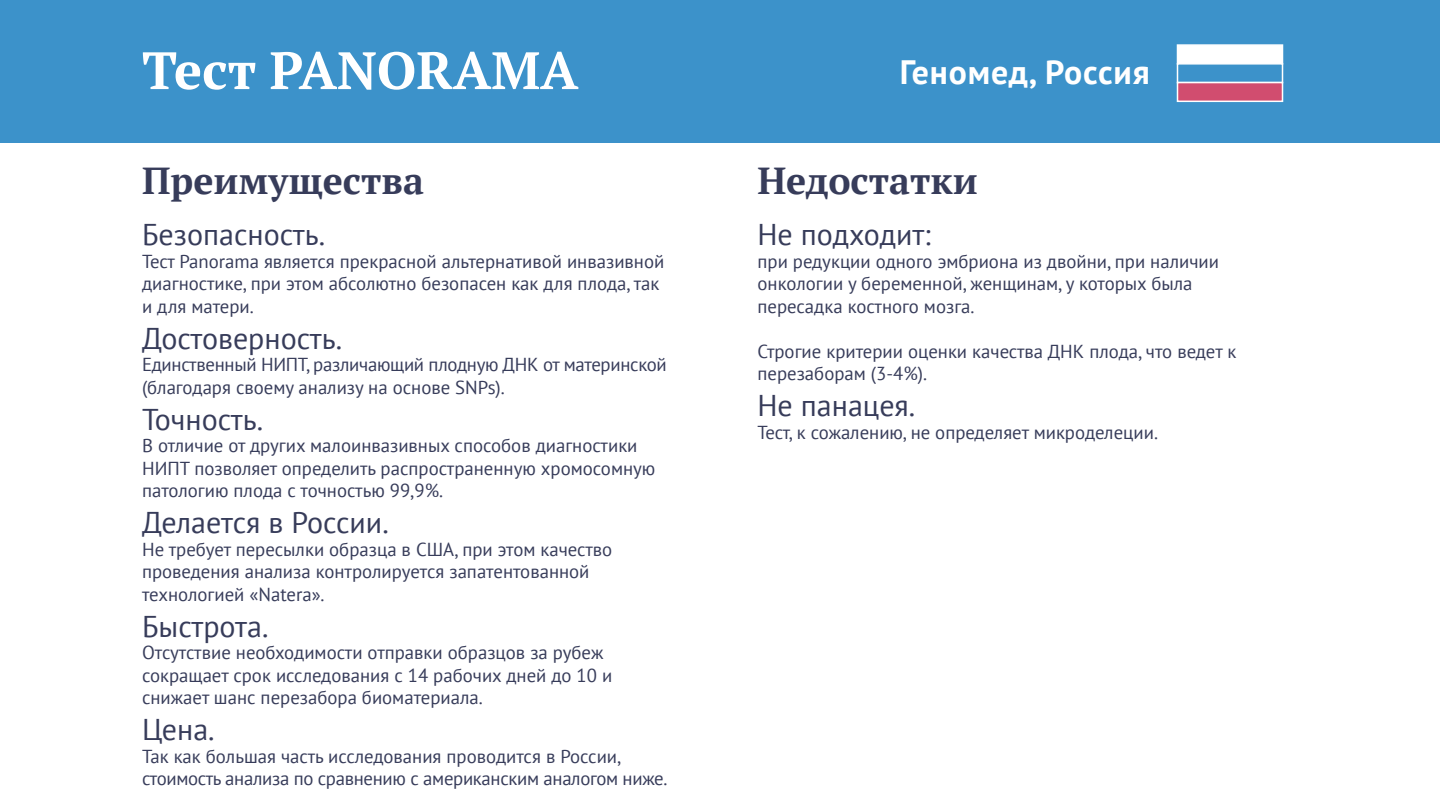
<style>
.page{position:relative;width:1440px;height:810px;background:#fff}
.page>*{position:absolute;margin:0;border:0;box-sizing:border-box;transform-origin:0 0}
.t1{font:700 52.5px "PT Serif";color:#fff}
.t2{font:700 37.5px "PT Serif";color:#373c5a}
.t3{font:700 33.75px "PT Sans";letter-spacing:.025em;color:#fff}
.t4{font:30px "PT Sans";color:#373c5a}
.t5{font:18.75px/22.5px "PT Sans";color:#373c5a}
</style>
<div class="page">
<div style="left:0;top:0;width:1440px;height:142px;background:#3c92ca"></div>
<div style="left:1177px;top:44px;width:106px;height:21px;background:#fff;border:2px solid #fff"></div>
<div style="left:1177px;top:63px;width:106px;height:20px;background:#3c92ca;border:2px solid #fff"></div>
<div style="left:1177px;top:82px;width:106px;height:20px;background:#d14d6f;border:2px solid #fff"></div>
<h1 class="t1" style="left:142px;top:36px;width:438px">Тест PANORAMA</h1>
<h3 class="t3" style="left:900px;top:50px;width:252px">Геномед, Россия</h3>
<h2 class="t2" style="left:142px;top:157px;width:283px">Преимущества</h2>
<h2 class="t2" style="left:757px;top:157px;width:222px">Недостатки</h2>
<h3 class="t4" style="left:142px;top:215px;width:185px">Безопасность.</h3>
<p class="t5" style="left:142px;top:249px;width:524px">Тест Panorama является прекрасной альтернативой инвазивной диагностике, при этом абсолютно безопасен как для плода, так и для матери.</p>
<h3 class="t4" style="left:142px;top:319px;width:202px">Достоверность.</h3>
<p class="t5" style="left:142px;top:353px;width:526px">Единственный НИПТ, различающий плодную ДНК от материнской (благодаря своему анализу на основе SNPs).</p>
<h3 class="t4" style="left:142px;top:400px;width:123px">Точность.</h3>
<p class="t5" style="left:142px;top:434px;width:515px">В отличие от других малоинвазивных способов диагностики<br>НИПТ позволяет определить распространенную хромосомную патологию плода с точностью 99,9%.</p>
<h3 class="t4" style="left:142px;top:503px;width:248px">Делается в России.</h3>
<p class="t5" style="left:142px;top:537px;width:472px">Не требует пересылки образца в США, при этом качество проведения анализа контролируется запатентованной технологией «Natera».</p>
<h3 class="t4" style="left:142px;top:607px;width:128px">Быстрота.</h3>
<p class="t5" style="left:142px;top:641px;width:472px">Отсутствие необходимости отправки образцов за рубеж сокращает срок исследования с 14 рабочих дней до 10 и снижает шанс перезабора биоматериала.</p>
<h3 class="t4" style="left:142px;top:710px;width:74px">Цена.</h3>
<p class="t5" style="left:142px;top:744px;width:527px">Так как большая часть исследования проводится в России, стоимость анализа по сравнению с американским аналогом ниже.</p>
<h3 class="t4" style="left:758px;top:215px;width:175px">Не подходит:</h3>
<p class="t5" style="left:758px;top:249px;width:463px">при редукции одного эмбриона из двойни, при наличии онкологии у беременной, женщинам, у которых была пересадка костного мозга.</p>
<p class="t5" style="left:758px;top:339px;width:480px">Строгие критерии оценки качества ДНК плода, что ведет к перезаборам (3-4%).</p>
<h3 class="t4" style="left:758px;top:386px;width:159px">Не панацея.</h3>
<p class="t5" style="left:758px;top:420px;width:402px">Тест, к сожалению, не определяет микроделеции.</p>
</div>
